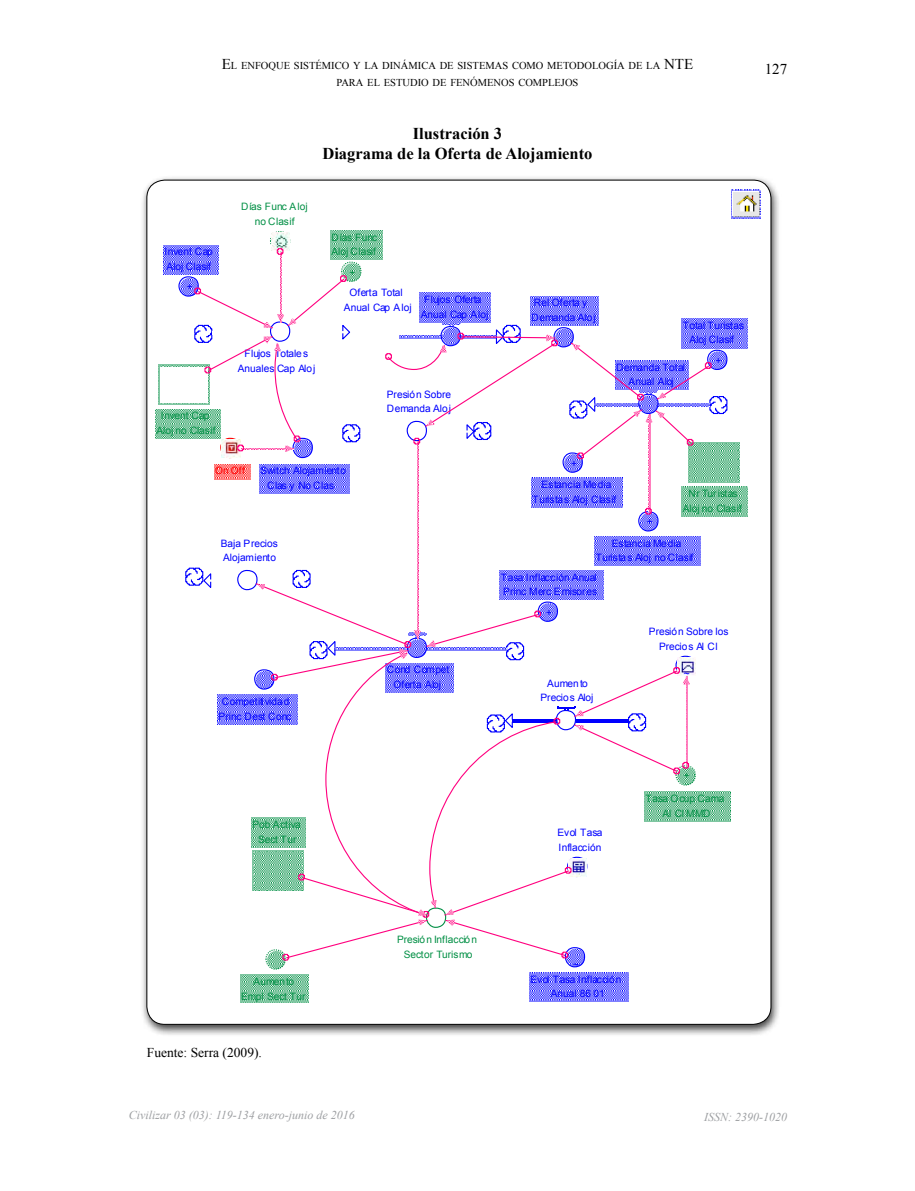
<style>
.page{position:relative;width:915px;height:1191px;background:#fff}
.page>*{position:absolute;margin:0;border:0;box-sizing:border-box;transform-origin:0 0}
.t1{font:700 16.5px/19.8px "Times New Roman";color:#000;text-align:center}
.t2{font:15px "Times New Roman";color:#000}
.t3{font:13.5px "Times New Roman";color:#000}
.t4{font:italic 12px "Times New Roman";color:#9d9fa2}
.t5{font:10.5px/16.5px "Times New Roman";color:#000;text-align:center}
.t6{font:10.2px/14.7px "Arial";color:#00f;text-align:center}
.t7{font:10.2px/14.7px "Arial";color:#008f44;text-align:center}
.t8{font:10.2px "Arial";color:#f00}
.s1{font-size:15px}
</style>
<div class="page">
<div style="left:140px;top:175px;width:641px;height:862px;background:#000;opacity:.75"></div>
<div style="left:147px;top:180px;width:623px;height:844px;background:#fff;border-radius:18px"></div>
<hr style="left:210px;top:582px;width:83px;height:1px;background:#bfbfbf">
<hr style="left:210px;top:579px;width:83px;height:1px;background:#bfbfbf">
<div style="left:237px;top:570px;width:20px;height:20px;border:1px solid #00f;border-radius:50%"></div>
<hr style="left:349px;top:319px;width:51px;height:1px;background:#bfbfbf">
<hr style="left:349px;top:357px;width:51px;height:1px;background:#bfbfbf">
<hr style="left:399px;top:320px;width:1px;height:37px;background:#bfbfbf">
<div style="left:270px;top:231px;width:20px;height:20px;border:1px dashed #008f44;border-radius:50%"></div>
<img style="left:271px;top:233px;width:18px;height:18px">
<div style="left:675px;top:655px;width:20px;height:21px;border:1px solid #00f;border-radius:50%"></div>
<img style="left:689px;top:657px;width:6px;height:18px">
<hr style="left:361px;top:430px;width:106px;height:1px;background:#bfbfbf">
<hr style="left:361px;top:433px;width:106px;height:1px;background:#bfbfbf">
<hr style="left:159px;top:365px;width:50px;height:1px;background:#bfbfbf">
<hr style="left:159px;top:366px;width:1px;height:37px;background:#bfbfbf">
<hr style="left:159px;top:403px;width:50px;height:1px;background:#bfbfbf">
<svg style="left:155px;top:409px;width:39px;height:14px"></svg>
<svg style="left:155px;top:423px;width:39px;height:15px"></svg>
<svg style="left:343px;top:263px;width:18px;height:18px"></svg>
<div style="left:341px;top:262px;width:20px;height:20px;border:1px dashed #008f44;border-radius:50%"></div>
<svg style="left:330px;top:230px;width:52px;height:15px"></svg>
<svg style="left:330px;top:245px;width:52px;height:15px"></svg>
<svg style="left:639px;top:513px;width:18px;height:18px"></svg>
<div style="left:638px;top:511px;width:20px;height:20px;border:1px solid #00f;border-radius:50%"></div>
<svg style="left:594px;top:536px;width:106px;height:15px;background:#7e7eff"></svg>
<svg style="left:594px;top:551px;width:106px;height:15px"></svg>
<svg style="left:555px;top:329px;width:18px;height:18px"></svg>
<div style="left:553px;top:327px;width:20px;height:20px;border:1px solid #00f;border-radius:50%"></div>
<svg style="left:530px;top:296px;width:68px;height:15px"></svg>
<svg style="left:530px;top:311px;width:68px;height:14px"></svg>
<svg style="left:419px;top:293px;width:71px;height:14px"></svg>
<svg style="left:419px;top:307px;width:71px;height:14px"></svg>
<svg style="left:681px;top:319px;width:66px;height:14px"></svg>
<svg style="left:681px;top:333px;width:66px;height:15px"></svg>
<svg style="left:185px;top:567px;width:27px;height:21px"></svg>
<svg style="left:217px;top:694px;width:22px;height:15px"></svg>
<svg style="left:217px;top:709px;width:22px;height:15px"></svg>
<svg style="left:566px;top:948px;width:18px;height:18px"></svg>
<div style="left:564px;top:947px;width:21px;height:20px;border:1px solid #00f;border-radius:50%"></div>
<svg style="left:529px;top:972px;width:99px;height:15px"></svg>
<svg style="left:529px;top:987px;width:99px;height:14px"></svg>
<svg style="left:689px;top:444px;width:49px;height:37px"></svg>
<hr style="left:688px;top:443px;width:51px;height:1px;background:#bfbfbf">
<hr style="left:688px;top:444px;width:1px;height:37px;background:#bfbfbf">
<hr style="left:688px;top:481px;width:51px;height:1px;background:#bfbfbf">
<hr style="left:738px;top:444px;width:1px;height:37px;background:#bfbfbf">
<svg style="left:681px;top:487px;width:66px;height:14px"></svg>
<svg style="left:681px;top:501px;width:66px;height:15px"></svg>
<svg style="left:180px;top:278px;width:18px;height:18px"></svg>
<div style="left:178px;top:276px;width:21px;height:21px;border:1px solid #00f;border-radius:50%"></div>
<svg style="left:163px;top:245px;width:55px;height:15px"></svg>
<svg style="left:163px;top:260px;width:55px;height:15px"></svg>
<svg style="left:267px;top:951px;width:18px;height:18px"></svg>
<div style="left:265px;top:949px;width:21px;height:20px;border:1px dashed #008f44;border-radius:50%"></div>
<svg style="left:240px;top:974px;width:69px;height:15px"></svg>
<svg style="left:240px;top:989px;width:69px;height:13px"></svg>
<svg style="left:564px;top:454px;width:18px;height:18px"></svg>
<div style="left:562px;top:452px;width:20px;height:21px;border:1px solid #00f;border-radius:50%"></div>
<svg style="left:531px;top:478px;width:91px;height:14px"></svg>
<svg style="left:531px;top:492px;width:91px;height:15px"></svg>
<svg style="left:677px;top:767px;width:18px;height:18px"></svg>
<div style="left:675px;top:765px;width:20px;height:20px;border:1px dashed #008f44;border-radius:50%"></div>
<svg style="left:689px;top:792px;width:41px;height:14px"></svg>
<svg style="left:689px;top:806px;width:41px;height:15px"></svg>
<svg style="left:294px;top:439px;width:18px;height:18px"></svg>
<div style="left:292px;top:438px;width:21px;height:20px;border:1px solid #00f;border-radius:50%"></div>
<svg style="left:259px;top:464px;width:90px;height:15px"></svg>
<svg style="left:259px;top:479px;width:90px;height:14px"></svg>
<div style="left:220px;top:438px;width:20px;height:20px;border:1px solid #f00;border-radius:50%"></div>
<img style="left:222px;top:452px;width:18px;height:5px">
<svg style="left:214px;top:464px;width:36px;height:15px"></svg>
<hr style="left:280px;top:252px;width:2px;height:70px;background:#bfbfbf">
<svg style="left:276px;top:247px;width:8px;height:8px"></svg>
<hr style="left:417px;top:442px;width:1px;height:196px;background:#bfbfbf">
<svg style="left:384px;top:321px;width:174px;height:124px"></svg>
<hr style="left:648px;top:414px;width:2px;height:98px;background:#bfbfbf">
<svg style="left:644px;top:507px;width:8px;height:8px"></svg>
<svg style="left:568px;top:342px;width:159px;height:118px"></svg>
<svg style="left:239px;top:565px;width:450px;height:396px"></svg>
<svg style="left:194px;top:275px;width:167px;height:177px"></svg>
<svg style="left:731px;top:190px;width:29px;height:28px"></svg>
<img style="left:733px;top:192px;width:25px;height:24px">
<p class="t5" style="left:222px;top:57px;width:473px"><span class="s1">E</span>L ENFOQUE SISTÉMICO Y LA DINÁMICA DE SISTEMAS COMO METODOLOGÍA DE LA <span class="s1">NTE<br></span>PARA EL ESTUDIO DE FENÓMENOS COMPLEJOS</p>
<p class="t6" style="left:164px;top:244px;width:50px;text-align:left">Invent Cap<br>Aloj Clasif</p>
<p class="t6" style="left:187px;top:279px;width:7px">+</p>
<p class="t7" style="left:156px;top:408px;width:61px">Invent Cap<br>Aloj no Clasif</p>
<h1 class="t1" style="left:322px;top:123px;width:271px">Ilustración 3<br>Diagrama de la Oferta de Alojamiento</h1>
<p class="t7" style="left:241px;top:199px;width:68px">Días Func Aloj no Clasif</p>
<p class="t7" style="left:331px;top:230px;width:47px;text-align:left">Días Func<br>Aloj Clasif</p>
<p class="t7" style="left:349px;top:265px;width:7px">+</p>
<p class="t6" style="left:344px;top:285px;width:69px">Oferta Total<br>Anual Cap Aloj</p>
<p class="t6" style="left:420px;top:292px;width:69px">Flujos Oferta<br>Anual Cap Aloj</p>
<p class="t6" style="left:531px;top:295px;width:66px;text-align:left">Rel Oferta y<br>Demanda Aloj</p>
<p class="t6" style="left:238px;top:346px;width:79px">Flujos Totales<br>Anuales Cap Aloj</p>
<p class="t6" style="left:387px;top:387px;width:66px;text-align:left">Presión Sobre<br>Demanda Aloj</p>
<p class="t6" style="left:682px;top:318px;width:63px">Total Turistas<br>Aloj Clasif</p>
<p class="t6" style="left:616px;top:360px;width:70px">Demanda Total<br>Anual Aloj</p>
<p class="t6" style="left:715px;top:353px;width:7px">+</p>
<p class="t8" style="left:215px;top:464px;width:31px">On Off</p>
<p class="t6" style="left:260px;top:463px;width:87px">Switch Alojamiento<br>Clas y No Clas</p>
<p class="t6" style="left:221px;top:536px;width:58px;text-align:left">Baja Precios<br>Alojamiento</p>
<p class="t6" style="left:218px;top:694px;width:74px">Competitividad<br>Princ Dest Conc</p>
<p class="t7" style="left:252px;top:817px;width:50px">Pob Activa<br>Sect Tur</p>
<p class="t6" style="left:387px;top:662px;width:64px">Cond Compet<br>Oferta Aloj</p>
<p class="t6" style="left:541px;top:452px;width:71px;line-height:21.5px">+<br>Estancia Media</p>
<p class="t6" style="left:532px;top:492px;width:85px">Turistas Aloj Clasif</p>
<p class="t7" style="left:682px;top:486px;width:61px">Nr Turistas<br>Aloj no Clasif</p>
<p class="t6" style="left:611px;top:511px;width:71px;line-height:21.5px">+<br>Estancia Media</p>
<p class="t6" style="left:595px;top:550px;width:99px">Turistas Aloj no Clasif</p>
<p class="t6" style="left:501px;top:570px;width:98px;text-align:left">Tasa Inflacción Anual<br>Princ Merc Emisores</p>
<p class="t6" style="left:546px;top:605px;width:7px">+</p>
<p class="t6" style="left:540px;top:676px;width:54px">Aumento<br>Precios Aloj</p>
<p class="t6" style="left:557px;top:825px;width:47px;text-align:left">Evol Tasa<br>Inflacción</p>
<p class="t6" style="left:648px;top:624px;width:81px">Presión Sobre los<br>Precios Al Cl</p>
<p class="t6" style="left:683px;top:666px;width:7px">~</p>
<p class="t7" style="left:683px;top:768px;width:7px">+</p>
<p class="t7" style="left:645px;top:791px;width:80px">Tasa Ocup Cama<br>Al Cl MMD</p>
<h2 class="t2" style="left:764px;top:59px;width:24px">127</h2>
<p class="t7" style="left:241px;top:974px;width:66px">Aumento<br>Empl Sect Tur</p>
<h3 class="t3" style="left:147px;top:1043px;width:117px">Fuente: Serra (2009).</h3>
<p class="t7" style="left:397px;top:932px;width:81px">Presión Inflacción<br>Sector Turismo</p>
<p class="t6" style="left:530px;top:957px;width:93px">~<br>Evol Tasa Inflacción<br>Anual 86 01</p>
<p class="t4" style="left:129px;top:1106px;width:227px">Civilizar 03 (03): 119-134 enero-junio de 2016</p>
<p class="t4" style="left:704px;top:1108px;width:84px">ISSN: 2390-1020</p>
</div>
